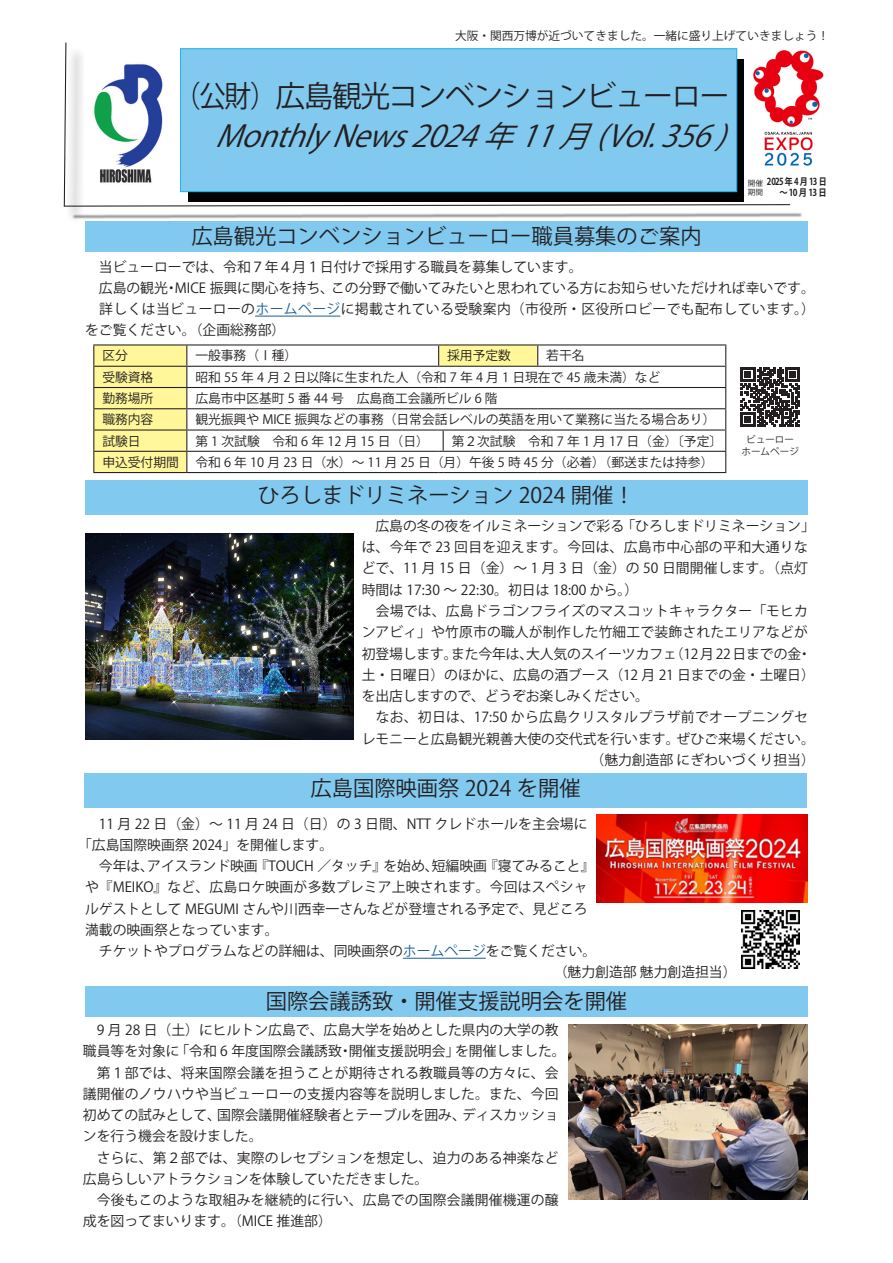
<style>
.page{position:relative;width:893px;height:1263px;background:#fff}
.page>*{position:absolute;margin:0;border:0;box-sizing:border-box;transform-origin:0 0}
.t1{font:italic 29.7px "Koz Go Pr 6 N";color:#231f20}
.t2{font:29.7px "Koz Go Pr 6 N";letter-spacing:-.05em;color:#231f20;scale:.9 1}
.t3{font:21.3px "Koz Go Pr 6 N";color:#231f20}
.t4{font:13.8px/21.3px "Koz Go Pr 6 N";color:#231f20}
.t5{font:13.8px/21.3px "Koz Go Pr 6 N";letter-spacing:.03em;color:#231f20}
.t6{font:12.75px "Koz Go Pr 6 N";color:#231f20}
.t7{font:11.7px "Koz Go Pr 6 N";color:#231f20}
.t8{font:9.6px "Koz Go Pr 6 N";color:#231f20}
.t9{font:700 9.6px "Koz Go Pr 6 N";letter-spacing:.16em;color:#231f20;scale:.83 1}
.t10{font:700 9.6px "Koz Go Pr 6 N";letter-spacing:.16em;color:#231f20;scale:.86 1}
.t11{font:7.65px "Koz Go Pr 6 N";color:#231f20}
.s1{color:#175d9e}
</style>
<div class="page">
<div style="left:85px;top:221px;width:723px;height:31px;background:#82c9ef"></div>
<div style="left:85px;top:480px;width:723px;height:34px;background:#82c9ef"></div>
<svg style="left:85px;top:213px;width:717px;height:6px"></svg>
<svg style="left:69px;top:207px;width:16px;height:12px"></svg>
<svg style="left:63px;top:42px;width:728px;height:165px;background:#88c1df"></svg>
<img style="left:85px;top:57px;width:88px;height:132px">
<hr style="left:255px;top:316px;width:85px;height:1px;background:#175d9e">
<svg style="left:94px;top:345px;width:444px;height:127px"></svg>
<hr style="left:187px;top:344px;width:252px;height:1px;background:#231f20">
<hr style="left:538px;top:344px;width:188px;height:1px;background:#231f20">
<hr style="left:93px;top:366px;width:94px;height:1px;background:#231f20">
<hr style="left:187px;top:366px;width:252px;height:1px;background:#231f20">
<hr style="left:538px;top:366px;width:188px;height:1px;background:#231f20">
<hr style="left:93px;top:387px;width:94px;height:1px;background:#231f20">
<hr style="left:187px;top:387px;width:252px;height:1px;background:#231f20">
<hr style="left:443px;top:387px;width:95px;height:1px;background:#231f20">
<hr style="left:538px;top:387px;width:188px;height:1px;background:#231f20">
<hr style="left:93px;top:408px;width:94px;height:1px;background:#231f20">
<hr style="left:187px;top:408px;width:252px;height:1px;background:#231f20">
<hr style="left:443px;top:408px;width:95px;height:1px;background:#231f20">
<hr style="left:538px;top:408px;width:188px;height:1px;background:#231f20">
<hr style="left:93px;top:451px;width:94px;height:1px;background:#231f20">
<hr style="left:187px;top:451px;width:252px;height:1px;background:#231f20">
<hr style="left:443px;top:451px;width:95px;height:1px;background:#231f20">
<hr style="left:538px;top:451px;width:188px;height:1px;background:#231f20">
<hr style="left:187px;top:472px;width:252px;height:1px;background:#231f20">
<hr style="left:443px;top:472px;width:95px;height:1px;background:#231f20">
<hr style="left:538px;top:472px;width:188px;height:1px;background:#231f20">
<hr style="left:93px;top:429px;width:94px;height:2px;background:#231f20">
<hr style="left:187px;top:429px;width:252px;height:2px;background:#231f20">
<hr style="left:443px;top:429px;width:95px;height:2px;background:#231f20">
<svg style="left:439px;top:429px;width:5px;height:23px"></svg>
<hr style="left:538px;top:429px;width:188px;height:2px;background:#231f20">
<svg style="left:725px;top:345px;width:1px;height:127px"></svg>
<hr style="left:93px;top:344px;width:94px;height:1px;background:#231f20">
<svg style="left:93px;top:345px;width:1px;height:127px"></svg>
<svg style="left:186px;top:345px;width:1px;height:127px"></svg>
<hr style="left:93px;top:472px;width:94px;height:1px;background:#231f20">
<hr style="left:443px;top:344px;width:95px;height:1px;background:#231f20">
<svg style="left:537px;top:345px;width:1px;height:21px"></svg>
<svg style="left:438px;top:344px;width:5px;height:23px"></svg>
<hr style="left:443px;top:366px;width:95px;height:1px;background:#231f20">
<div style="left:85px;top:986px;width:723px;height:30px;background:#82c9ef"></div>
<img style="left:568px;top:1024px;width:240px;height:175px">
<svg style="left:741px;top:367px;width:59px;height:59px"></svg>
<img style="left:85px;top:534px;width:268px;height:206px">
<div style="left:84px;top:773px;width:723px;height:34px;background:#82c9ef"></div>
<hr style="left:403px;top:958px;width:83px;height:1px;background:#175d9e">
<img style="left:742px;top:911px;width:57px;height:57px">
<img style="left:597px;top:815px;width:211px;height:87px">
<img style="left:744px;top:47px;width:80px;height:124px">
<div style="left:744px;top:171px;width:87px;height:31px;background:#fff"></div>
<p class="t7" style="left:455px;top:29px;width:376px">大阪・関西万博が近づいてきました。一緒に盛り上げていきましょう！</p>
<p class="t2" style="left:174px;top:79px;width:619px">（公財）広島観光コンベンションビューロー</p>
<p class="t1" style="left:215px;top:119px;width:532px">MonthlyNews2024 年 11 月 (Vol.356)</p>
<p class="t3" style="left:191px;top:224px;width:512px">広島観光コンベンションビューロー職員募集のご案内</p>
<p class="t9" style="left:767px;top:176px;width:74px">2025年4月13日</p>
<p class="t10" style="left:779px;top:187px;width:56px">～10月13日</p>
<p class="t11" style="left:748px;top:179px;width:17px">開催</p>
<p class="t11" style="left:748px;top:188px;width:17px">期間</p>
<p class="t4" style="left:85px;top:256px;width:499px">　当ビューローでは、令和７年４月１日付けで採用する職員を募集しています。</p>
<p class="t4" style="left:85px;top:277px;width:731px">　広島の観光・MICE 振興に関心を持ち、この分野で働いてみたいと思われている方にお知らせいただければ幸いです。</p>
<p class="t5" style="left:85px;top:299px;width:731px">　詳しくは当ビューローの<span class="s1">ホームページ</span>に掲載されている受験案内（市役所・区役所ロビーでも配布しています。）をご覧ください。（企画総務部）</p>
<p class="t6" style="left:102px;top:349px;width:27px">区分</p>
<p class="t6" style="left:195px;top:349px;width:104px">一般事務（Ⅰ種）</p>
<p class="t6" style="left:447px;top:349px;width:65px">採用予定数</p>
<p class="t6" style="left:546px;top:349px;width:40px">若干名</p>
<p class="t6" style="left:102px;top:370px;width:53px">受験資格</p>
<p class="t6" style="left:195px;top:370px;width:467px">昭和 55 年 4 月 2 日以降に生まれた人（令和 7 年 4 月 1 日現在で 45 歳未満）など</p>
<p class="t6" style="left:102px;top:391px;width:53px">勤務場所</p>
<p class="t6" style="left:195px;top:391px;width:304px">広島市中区基町 5 番 44 号　広島商工会議所ビル 6 階</p>
<p class="t6" style="left:102px;top:412px;width:53px">職務内容</p>
<p class="t6" style="left:195px;top:412px;width:522px">観光振興や MICE 振興などの事務（日常会話レベルの英語を用いて業務に当たる場合あり）</p>
<p class="t6" style="left:102px;top:434px;width:40px">試験日</p>
<p class="t6" style="left:195px;top:434px;width:235px">第 1 次試験　令和 6 年 12 月 15 日（日）</p>
<p class="t6" style="left:452px;top:434px;width:272px">第２次試験　令和 7 年 1 月 17 日（金）〔予定〕</p>
<p class="t6" style="left:102px;top:455px;width:78px">申込受付期間</p>
<p class="t6" style="left:195px;top:455px;width:520px">令和 6 年 10 月 23 日（水）～ 11 月 25 日（月）午後 5 時 45 分（必着）（郵送または持参）</p>
<p class="t8" style="left:746px;top:434px;width:49px">ビューロー</p>
<p class="t8" style="left:741px;top:446px;width:59px">ホームページ</p>
<p class="t3" style="left:258px;top:484px;width:378px">ひろしまドリミネーション 2024 開催！</p>
<p class="t4" style="left:362px;top:515px;width:455px">　広島の冬の夜をイルミネーションで彩る「ひろしまドリミネーション」は、今年で 23 回目を迎えます。今回は、広島市中心部の平和大通りなどで、11 月 15 日（金）～ 1 月 3 日（金）の 50 日間開催します。（点灯時間は 17:30 ～ 22:30。初日は 18:00 から。）</p>
<p class="t4" style="left:362px;top:601px;width:455px">　会場では、広島ドラゴンフライズのマスコットキャラクター「モヒカンアビィ」や竹原市の職人が制作した竹細工で装飾されたエリアなどが初登場します。また今年は、大人気のスイーツカフェ（12 月 22 日までの金・土・日曜日）のほかに、広島の酒ブース（12 月 21 日までの金・土曜日）を出店しますので、どうぞお楽しみください。</p>
<p class="t4" style="left:362px;top:707px;width:455px">　なお、初日は、17:50 から広島クリスタルプラザ前でオープニングセレモニーと広島観光親善大使の交代式を行います。ぜひご来場ください。</p>
<p class="t4" style="left:590px;top:749px;width:226px">（魅力創造部 にぎわいづくり担当）</p>
<p class="t3" style="left:311px;top:776px;width:272px">広島国際映画祭 2024 を開催</p>
<p class="t4" style="left:78px;top:813px;width:511px;text-indent:7px">　11 月 22 日（金）～ 11 月 24 日（日）の 3 日間、NTT クレドホールを主会場に「広島国際映画祭 2024」を開催します。</p>
<p class="t4" style="left:85px;top:856px;width:511px">　今年は、アイスランド映画『TOUCH ／タッチ』を始め、短編映画『寝てみること』や『MEIKO』など、広島ロケ映画が多数プレミア上映されます。今回はスペシャルゲストとして MEGUMI さんや川西幸一さんなどが登壇される予定で、見どころ満載の映画祭となっています。</p>
<p class="t4" style="left:85px;top:941px;width:513px">　チケットやプログラムなどの詳細は、同映画祭の<span class="s1">ホームページ</span>をご覧ください。</p>
<p class="t4" style="left:554px;top:962px;width:184px">（魅力創造部 魅力創造担当）</p>
<p class="t3" style="left:266px;top:989px;width:363px">国際会議誘致・開催支援説明会を開催</p>
<p class="t4" style="left:83px;top:1020px;width:484px">　9 月 28 日（土）にヒルトン広島で、広島大学を始めとした県内の大学の教職員等を対象に「令和 6 年度国際会議誘致・開催支援説明会」を開催しました。</p>
<p class="t4" style="left:83px;top:1062px;width:477px;text-align:justify">　第１部では、将来国際会議を担うことが期待される教職員等の方々に、会議開催のノウハウや当ビューローの支援内容等を説明しました。また、今回初めての試みとして、国際会議開催経験者とテーブルを囲み、ディスカッションを行う機会を設けました。</p>
<p class="t4" style="left:83px;top:1147px;width:477px">　さらに、第２部では、実際のレセプションを想定し、迫力のある神楽など広島らしいアトラクションを体験していただきました。</p>
<p class="t4" style="left:83px;top:1190px;width:477px">　今後もこのような取組みを継続的に行い、広島での国際会議開催機運の醸成を図ってまいります。（MICE 推進部）</p>
</div>
